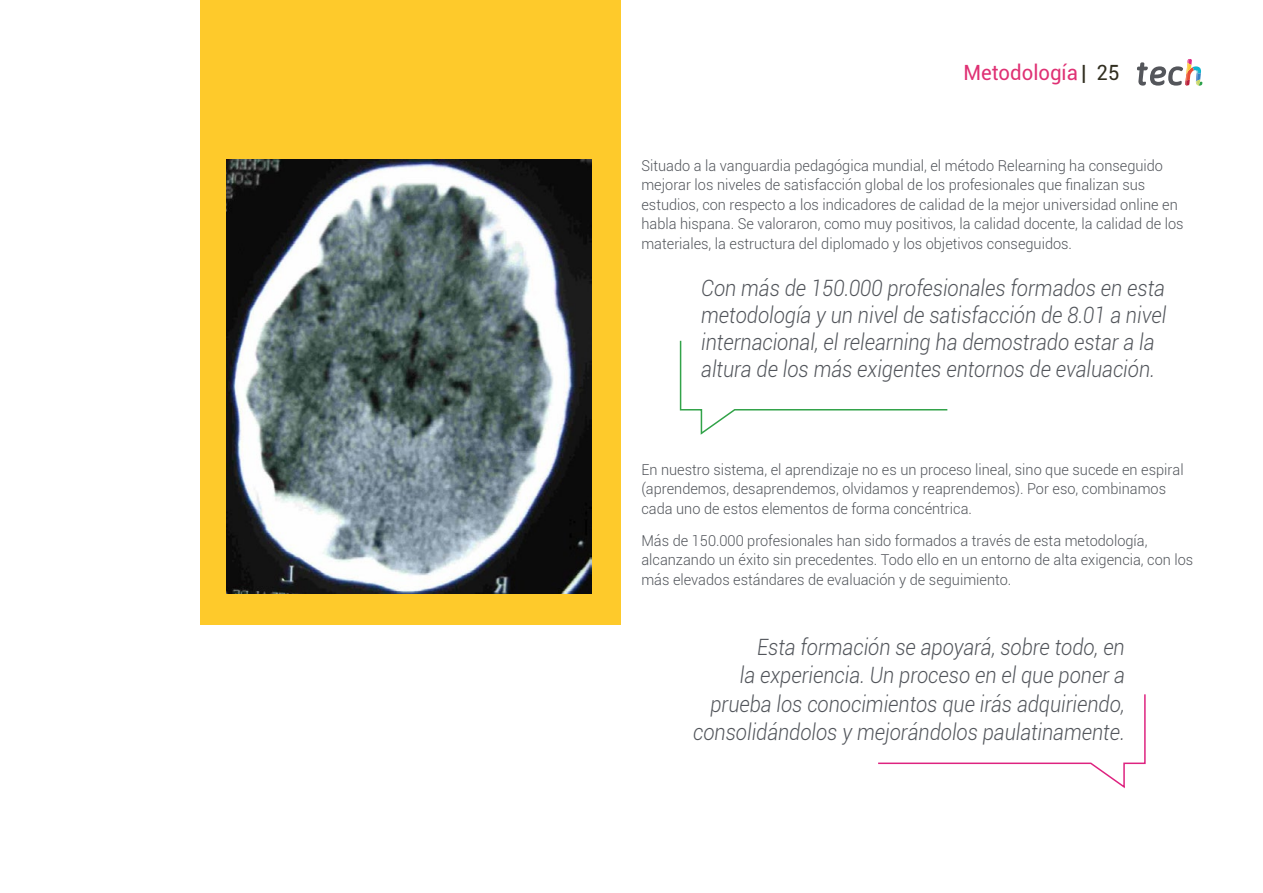
<style>
.page{position:relative;width:1263px;height:893px;background:#fff}
.page>*{position:absolute;margin:0;border:0;box-sizing:border-box;transform-origin:0 0}
.t1{font:italic 300 22.5px/27px "Roboto";color:#52555b;scale:.89 1}
.t2{font:21px "Roboto";color:#df3174}
.t3{font:300 15px/19.5px "Roboto";color:#52555b}
.s1{color:#312e20}
</style>
<div class="page">
<div style="left:200px;top:0;width:421px;height:624px;background:#feca2b"></div>
<img style="left:227px;top:160px;width:364px;height:433px">
<svg style="left:679px;top:340px;width:269px;height:95px"></svg>
<svg style="left:878px;top:694px;width:268px;height:95px"></svg>
<svg style="left:1137px;top:59px;width:65px;height:27px"></svg>
<h2 class="t2" style="left:963px;top:57px;width:158px">Metodología <span class="s1">| 25</span></h2>
<p class="t3" style="left:641px;top:155px;width:544px">Situado a la vanguardia pedagógica mundial, el método Relearning ha conseguido mejorar los niveles de satisfacción global de los profesionales que finalizan sus estudios, con respecto a los indicadores de calidad de la mejor universidad online en habla hispana. Se valoraron, como muy positivos, la calidad docente, la calidad de los materiales, la estructura del diplomado y los objetivos conseguidos.</p>
<h1 class="t1" style="left:701px;top:274px;width:524px">Con más de 150.000 profesionales formados en esta metodología y un nivel de satisfacción de 8.01 a nivel internacional, el relearning ha demostrado estar a la altura de los más exigentes entornos de evaluación.</h1>
<p class="t3" style="left:641px;top:459px;width:544px">En nuestro sistema, el aprendizaje no es un proceso lineal, sino que sucede en espiral (aprendemos, desaprendemos, olvidamos y reaprendemos). Por eso, combinamos cada uno de estos elementos de forma concéntrica.</p>
<p class="t3" style="left:641px;top:530px;width:553px">Más de 150.000 profesionales han sido formados a través de esta metodología, alcanzando un éxito sin precedentes. Todo ello en un entorno de alta exigencia, con los más elevados estándares de evaluación y de seguimiento.</p>
<h1 class="t1" style="left:693px;top:632px;width:486px;line-height:28.5px;text-align:right">Esta formación se apoyará, sobre todo, en<br>la experiencia. Un proceso en el que poner a prueba los conocimientos que irás adquiriendo, consolidándolos y mejorándolos paulatinamente.</h1>
</div>
